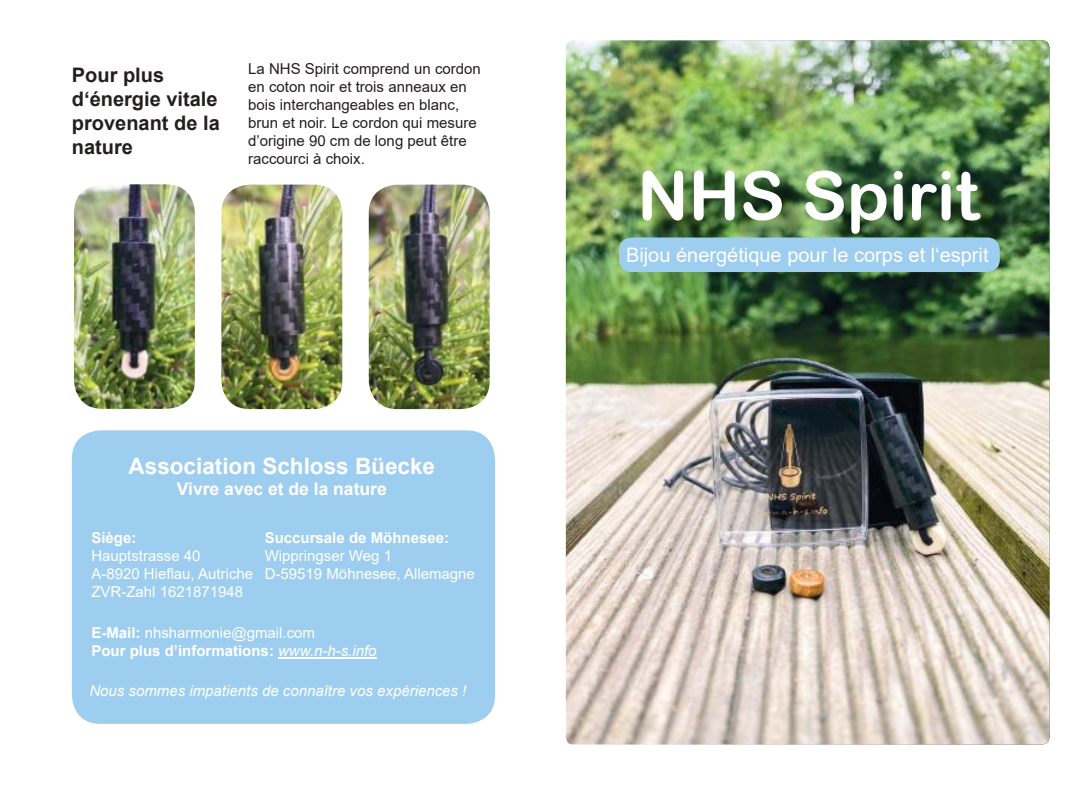
<style>
.page{position:relative;width:1092px;height:787px;background:#fff}
.page>*{position:absolute;margin:0;border:0;box-sizing:border-box;transform-origin:0 0}
.t1{font:67.5px "Arial Rounded MT Bold";color:#fff}
.t2{font:700 22.5px "Arial";color:#fff}
.t3{font:700 20px/24px "Arial";color:#241f1f}
.t4{font:20px "Arial";color:#fff}
.t5{font:700 17.5px "Arial";color:#fff}
.t6{font:15px/18px "Arial";color:#241f1f}
.t7{font:15px/18px "Arial";color:#fff}
.t8{font:700 15px/18px "Arial";color:#fff}
.t9{font:italic 15px "Arial";color:#fff}
.s1{font-weight:400}
.s2{font-weight:400;font-style:italic}
</style>
<div class="page">
<img style="left:566px;top:40px;width:483px;height:704px">
<img style="left:646px;top:174px;width:364px;height:89px">
<div style="left:619px;top:237px;width:380px;height:35px;background:#9eceef;border-radius:12px"></div>
<div style="left:72px;top:430px;width:423px;height:294px;background:#9eceef;border-radius:28px"></div>
<img style="left:369px;top:185px;width:120px;height:224px">
<img style="left:74px;top:184px;width:121px;height:225px">
<img style="left:221px;top:185px;width:121px;height:224px">
<hr style="left:278px;top:657px;width:98px;height:1px;background:#fff">
<h3 class="t3" style="left:72px;top:63px;width:149px">Pour plus d‘énergie vitale provenant de la nature</h3>
<p class="t6" style="left:248px;top:59px;width:234px">La NHS Spirit comprend un cordon en coton noir et trois anneaux en bois interchangeables en blanc, brun et noir. Le cordon qui mesure d’origine 90 cm de long peut être raccourci à choix.</p>
<h2 class="t2" style="left:128px;top:450px;width:308px">Association Schloss Büecke</h2>
<p class="t5" style="left:177px;top:476px;width:211px">Vivre avec et de la nature</p>
<p class="t8" style="left:91px;top:529px;width:47px">Siège:</p>
<p class="t7" style="left:91px;top:546px;width:163px">Hauptstrasse 40<br>A-8920 Hieflau, Autriche<br>ZVR-Zahl 1621871948</p>
<p class="t8" style="left:91px;top:624px;width:287px">E-Mail: <span class="s1">nhsharmonie@gmail.com<br></span>Pour plus d’informations: <span class="s2">www.n-h-s.info</span></p>
<p class="t8" style="left:265px;top:529px;width:186px">Succursale de Möhnesee:</p>
<p class="t7" style="left:265px;top:546px;width:212px">Wippringser Weg 1<br>D-59519 Möhnesee, Allemagne</p>
<p class="t9" style="left:89px;top:680px;width:378px">Nous sommes impatients de connaître vos expériences !</p>
<h1 class="t1" style="left:637px;top:156px;width:343px">NHS Spirit</h1>
<h3 class="t4" style="left:626px;top:241px;width:364px">Bijou énergétique pour le corps et l‘esprit</h3>
</div>
